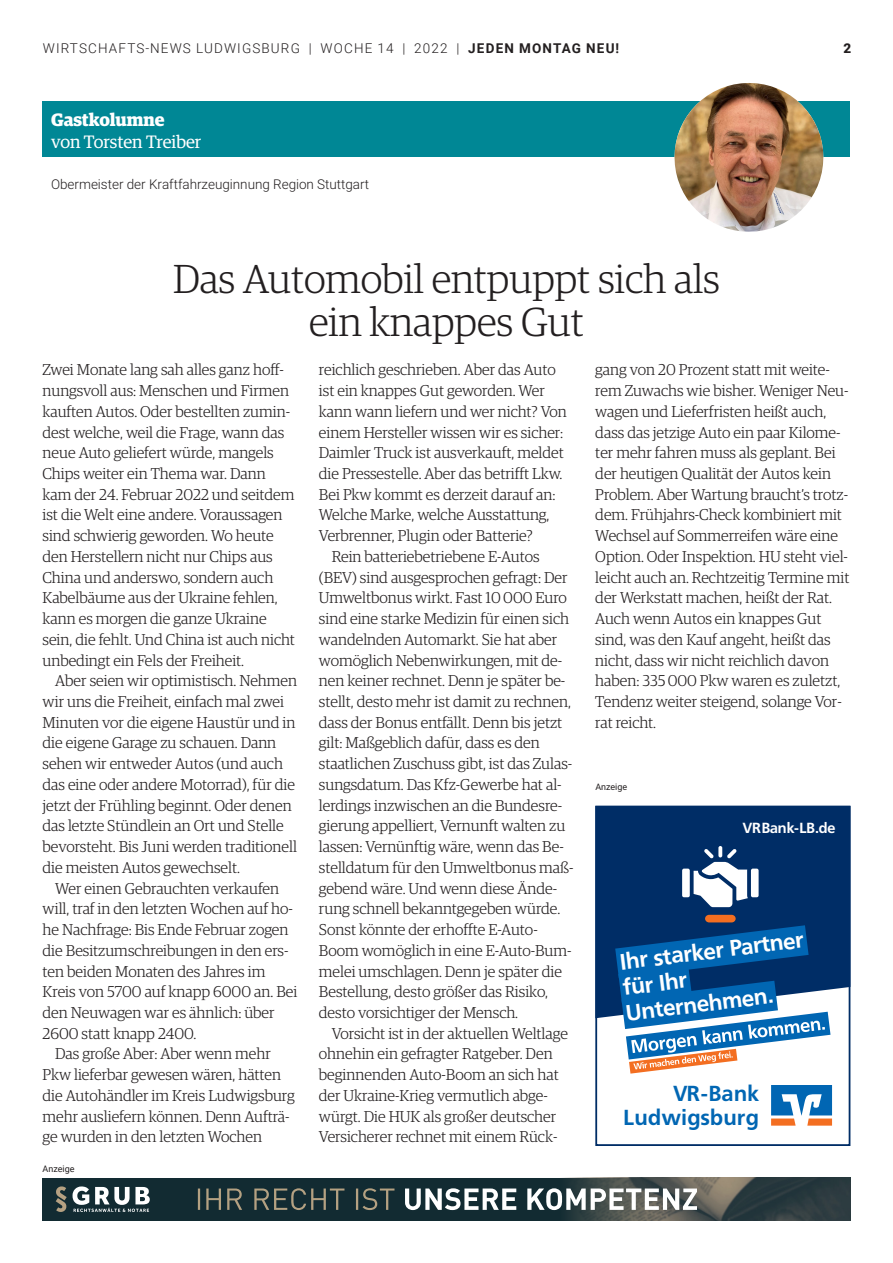
<style>
.page{position:relative;width:893px;height:1263px;background:#fff}
.page>*{position:absolute;margin:0;border:0;box-sizing:border-box;transform-origin:0 0}
.t1{font:40.5px/43px "Guardian Egyp Light Standard,Light,normal 00";color:#231f20;text-align:center}
.t2{font:22.35px/25.7px "Frutiger VR Bold FF30 0";color:#fff}
.t3{font:700 21.45px/23.4px "Frutiger VR";letter-spacing:.025em;color:#0166b3;text-align:right}
.t4{font:18px/22.5px "Guardian Egyp Regular Standard,Normal,normal 00";letter-spacing:-.005em;color:#fff}
.t5{font:15.75px/20.7px "Guardian Egyp Light Standard,Light,normal 00";color:#231f20}
.t6{font:14.55px "Frutiger VR Bold FF30 0";color:#fff}
.t7{font:300 13.5px "Roboto";letter-spacing:.085em;color:#231f20}
.t8{font:13.5px "Roboto Light Standard,Light,normal 00";color:#231f20}
.t9{font:900 13.5px "Roboto";color:#231f20}
.t10{font:9px "Roboto";color:#231f20}
.t11{font:9px "Roboto Standard,Normal,normal 00";letter-spacing:-.005em;color:#231f20}
.s1{font-weight:700}
.s2{font-family:"Guardian Egyp Bold Standard,Bold,normal 00"}
</style>
<div class="page">
<div style="left:43px;top:1178px;width:807px;height:42px;background:#122b32"></div>
<svg style="left:554px;top:1178px;width:296px;height:42px;background:#404949"></svg>
<svg style="left:405px;top:1188px;width:292px;height:22px"></svg>
<svg style="left:198px;top:1188px;width:196px;height:22px"></svg>
<svg style="left:56px;top:1186px;width:11px;height:26px"></svg>
<svg style="left:73px;top:1186px;width:77px;height:26px"></svg>
<div style="left:43px;top:101px;width:807px;height:55px;background:#008795"></div>
<img style="left:674px;top:83px;width:149px;height:149px">
<div style="left:598px;top:809px;width:249px;height:209px;background:#002d66"></div>
<svg style="left:771px;top:1085px;width:62px;height:41px"></svg>
<svg style="left:771px;top:1085px;width:61px;height:40px"></svg>
<div style="left:595px;top:806px;width:255px;height:340px;border:2px solid #002d66"></div>
<div style="left:739px;top:816px;width:100px;height:24px;background:#002d66"></div>
<svg style="left:615px;top:925px;width:215px;height:148px"></svg>
<svg style="left:682px;top:846px;width:77px;height:61px"></svg>
<div style="left:705px;top:915px;width:31px;height:7px;background:#f36e21;border-radius:4px"></div>
<p class="t7" style="left:43px;top:38px;width:578px">WIRTSCHAFTS-NEWS LUDWIGSBURG | WOCHE 14 | 2022 | <span class="s1">JEDEN MONTAG NEU!</span></p>
<p class="t9" style="left:843px;top:38px;width:9px">2</p>
<p class="t4" style="left:51px;top:107px;width:152px"><span class="s2">Gastkolumne<br></span>von Torsten Treiber</p>
<p class="t8" style="left:51px;top:178px;width:320px">Obermeister der Kraftfahrzeuginnung Region Stuttgart</p>
<p class="t1" style="left:173px;top:256px;width:548px">Das Automobil entpuppt sich als ein knappes Gut</p>
<p class="t5" style="left:43px;top:359px;width:243px">Zwei Monate lang sah alles ganz hoff-</p>
<p class="t5" style="left:43px;top:379px;width:248px">nungsvoll aus: Menschen und Firmen</p>
<p class="t5" style="left:43px;top:400px;width:249px">kauften Autos. Oder bestellten zumin-</p>
<p class="t5" style="left:43px;top:421px;width:243px">dest welche, weil die Frage, wann das</p>
<p class="t5" style="left:43px;top:442px;width:233px">neue Auto geliefert würde, mangels</p>
<p class="t5" style="left:43px;top:462px;width:225px">Chips weiter ein Thema war. Dann</p>
<p class="t5" style="left:43px;top:483px;width:253px">kam der 24. Februar 2022 und seitdem</p>
<p class="t5" style="left:43px;top:504px;width:242px">ist die Welt eine andere. Voraussagen</p>
<p class="t5" style="left:43px;top:524px;width:233px">sind schwierig geworden. Wo heute</p>
<p class="t5" style="left:43px;top:545px;width:232px">den Herstellern nicht nur Chips aus</p>
<p class="t5" style="left:43px;top:566px;width:232px">China und anderswo, sondern auch</p>
<p class="t5" style="left:43px;top:587px;width:237px">Kabelbäume aus der Ukraine fehlen,</p>
<p class="t5" style="left:43px;top:607px;width:226px">kann es morgen die ganze Ukraine</p>
<p class="t5" style="left:43px;top:628px;width:254px">sein, die fehlt. Und China ist auch nicht</p>
<p class="t5" style="left:43px;top:649px;width:203px">unbedingt ein Fels der Freiheit.</p>
<p class="t5" style="left:55px;top:670px;width:243px">Aber seien wir optimistisch. Nehmen</p>
<p class="t5" style="left:43px;top:690px;width:243px">wir uns die Freiheit, einfach mal zwei</p>
<p class="t5" style="left:43px;top:711px;width:254px">Minuten vor die eigene Haustür und in</p>
<p class="t5" style="left:43px;top:732px;width:235px">die eigene Garage zu schauen. Dann</p>
<p class="t5" style="left:43px;top:752px;width:242px">sehen wir entweder Autos (und auch</p>
<p class="t5" style="left:43px;top:773px;width:254px">das eine oder andere Motorrad), für die</p>
<p class="t5" style="left:43px;top:794px;width:251px">jetzt der Frühling beginnt. Oder denen</p>
<p class="t5" style="left:43px;top:815px;width:243px">das letzte Stündlein an Ort und Stelle</p>
<p class="t5" style="left:43px;top:835px;width:256px">bevorsteht. Bis Juni werden traditionell</p>
<p class="t5" style="left:43px;top:856px;width:199px">die meisten Autos gewechselt.</p>
<p class="t5" style="left:55px;top:877px;width:225px">Wer einen Gebrauchten verkaufen</p>
<p class="t5" style="left:43px;top:898px;width:252px">will, traf in den letzten Wochen auf ho-</p>
<p class="t5" style="left:43px;top:918px;width:248px">he Nachfrage: Bis Ende Februar zogen</p>
<p class="t5" style="left:43px;top:939px;width:247px">die Besitzumschreibungen in den ers-</p>
<p class="t5" style="left:43px;top:960px;width:224px">ten beiden Monaten des Jahres im</p>
<p class="t5" style="left:43px;top:980px;width:256px">Kreis von 5700 auf knapp 6000 an. Bei</p>
<p class="t5" style="left:43px;top:1001px;width:234px">den Neuwagen war es ähnlich: über</p>
<p class="t5" style="left:43px;top:1022px;width:155px">2600 statt knapp 2400.</p>
<p class="t5" style="left:55px;top:1043px;width:217px">Das große Aber: Aber wenn mehr</p>
<p class="t5" style="left:43px;top:1063px;width:240px">Pkw lieferbar gewesen wären, hätten</p>
<p class="t5" style="left:43px;top:1084px;width:254px">die Autohändler im Kreis Ludwigsburg</p>
<p class="t5" style="left:43px;top:1105px;width:249px">mehr ausliefern können. Denn Aufträ-</p>
<p class="t5" style="left:43px;top:1126px;width:221px">ge wurden in den letzten Wochen</p>
<p class="t5" style="left:319px;top:359px;width:238px">reichlich geschrieben. Aber das Auto</p>
<p class="t5" style="left:319px;top:379px;width:227px">ist ein knappes Gut geworden. Wer</p>
<p class="t5" style="left:319px;top:400px;width:250px">kann wann liefern und wer nicht? Von</p>
<p class="t5" style="left:319px;top:421px;width:246px">einem Hersteller wissen wir es sicher:</p>
<p class="t5" style="left:319px;top:442px;width:246px">Daimler Truck ist ausverkauft, meldet</p>
<p class="t5" style="left:319px;top:462px;width:245px">die Pressestelle. Aber das betrifft Lkw.</p>
<p class="t5" style="left:319px;top:483px;width:238px">Bei Pkw kommt es derzeit darauf an:</p>
<p class="t5" style="left:319px;top:504px;width:232px">Welche Marke, welche Ausstattung,</p>
<p class="t5" style="left:319px;top:524px;width:215px">Verbrenner, Plugin oder Batterie?</p>
<p class="t5" style="left:332px;top:545px;width:209px">Rein batteriebetriebene E-Autos</p>
<p class="t5" style="left:319px;top:566px;width:250px">(BEV) sind ausgesprochen gefragt: Der</p>
<p class="t5" style="left:319px;top:587px;width:250px">Umweltbonus wirkt. Fast 10000 Euro</p>
<p class="t5" style="left:319px;top:607px;width:252px">sind eine starke Medizin für einen sich</p>
<p class="t5" style="left:319px;top:628px;width:240px">wandelnden Automarkt. Sie hat aber</p>
<p class="t5" style="left:319px;top:649px;width:245px">womöglich Nebenwirkungen, mit de-</p>
<p class="t5" style="left:319px;top:670px;width:248px">nen keiner rechnet. Denn je später be-</p>
<p class="t5" style="left:319px;top:690px;width:254px">stellt, desto mehr ist damit zu rechnen,</p>
<p class="t5" style="left:319px;top:711px;width:245px">dass der Bonus entfällt. Denn bis jetzt</p>
<p class="t5" style="left:319px;top:732px;width:222px">gilt: Maßgeblich dafür, dass es den</p>
<p class="t5" style="left:319px;top:752px;width:255px">staatlichen Zuschuss gibt, ist das Zulas-</p>
<p class="t5" style="left:319px;top:773px;width:244px">sungsdatum. Das Kfz-Gewerbe hat al-</p>
<p class="t5" style="left:319px;top:794px;width:245px">lerdings inzwischen an die Bundesre-</p>
<p class="t5" style="left:319px;top:815px;width:248px">gierung appelliert, Vernunft walten zu</p>
<p class="t5" style="left:319px;top:835px;width:246px">lassen: Vernünftig wäre, wenn das Be-</p>
<p class="t5" style="left:319px;top:856px;width:256px">stelldatum für den Umweltbonus maß-</p>
<p class="t5" style="left:319px;top:877px;width:240px">gebend wäre. Und wenn diese Ände-</p>
<p class="t5" style="left:319px;top:898px;width:243px">rung schnell bekanntgegeben würde.</p>
<p class="t5" style="left:319px;top:918px;width:220px">Sonst könnte der erhoffte E-Auto-</p>
<p class="t5" style="left:319px;top:939px;width:254px">Boom womöglich in eine E-Auto-Bum-</p>
<p class="t5" style="left:319px;top:960px;width:245px">melei umschlagen. Denn je später die</p>
<p class="t5" style="left:319px;top:980px;width:230px">Bestellung, desto größer das Risiko,</p>
<p class="t5" style="left:319px;top:1001px;width:201px">desto vorsichtiger der Mensch.</p>
<p class="t5" style="left:332px;top:1022px;width:238px">Vorsicht ist in der aktuellen Weltlage</p>
<p class="t5" style="left:319px;top:1043px;width:235px">ohnehin ein gefragter Ratgeber. Den</p>
<p class="t5" style="left:319px;top:1063px;width:241px">beginnenden Auto-Boom an sich hat</p>
<p class="t5" style="left:319px;top:1084px;width:230px">der Ukraine-Krieg vermutlich abge-</p>
<p class="t5" style="left:319px;top:1105px;width:239px">würgt. Die HUK als großer deutscher</p>
<p class="t5" style="left:319px;top:1126px;width:240px">Versicherer rechnet mit einem Rück-</p>
<p class="t5" style="left:595px;top:359px;width:256px">gang von 20 Prozent statt mit weite&shy;rem Zuwachs wie bisher. Weniger Neu&shy;wagen und Lieferfristen heißt auch, dass das jetzige Auto ein paar Kilome&shy;ter mehr fahren muss als geplant. Bei der heutigen Qualität der Autos kein Problem. Aber Wartung braucht’s trotz&shy;dem. Frühjahrs-Check kombiniert mit Wechsel auf Sommerreifen wäre eine Option. Oder Inspektion. HU steht viel&shy;leicht auch an. Rechtzeitig Termine mit der Werkstatt machen, heißt der Rat.<br>Auch wenn Autos ein knappes Gut sind, was den Kauf angeht, heißt das nicht, dass wir nicht reichlich davon haben: 335000 Pkw waren es zuletzt, Tendenz weiter steigend, solange Vor&shy;rat reicht.</p>
<p class="t11" style="left:595px;top:784px;width:33px">Anzeige</p>
<p class="t6" style="left:743px;top:819px;width:94px">VRBank-LB.de</p>
<p class="t2" style="left:618px;top:949px;width:186px;rotate:-7deg">Ihr starker Partner für Ihr<br>Unternehmen.</p>
<p class="t3" style="left:623px;top:1082px;width:137px">VR-Bank<br>Ludwigsburg</p>
<p class="t10" style="left:43px;top:1162px;width:34px">Anzeige</p>
</div>
